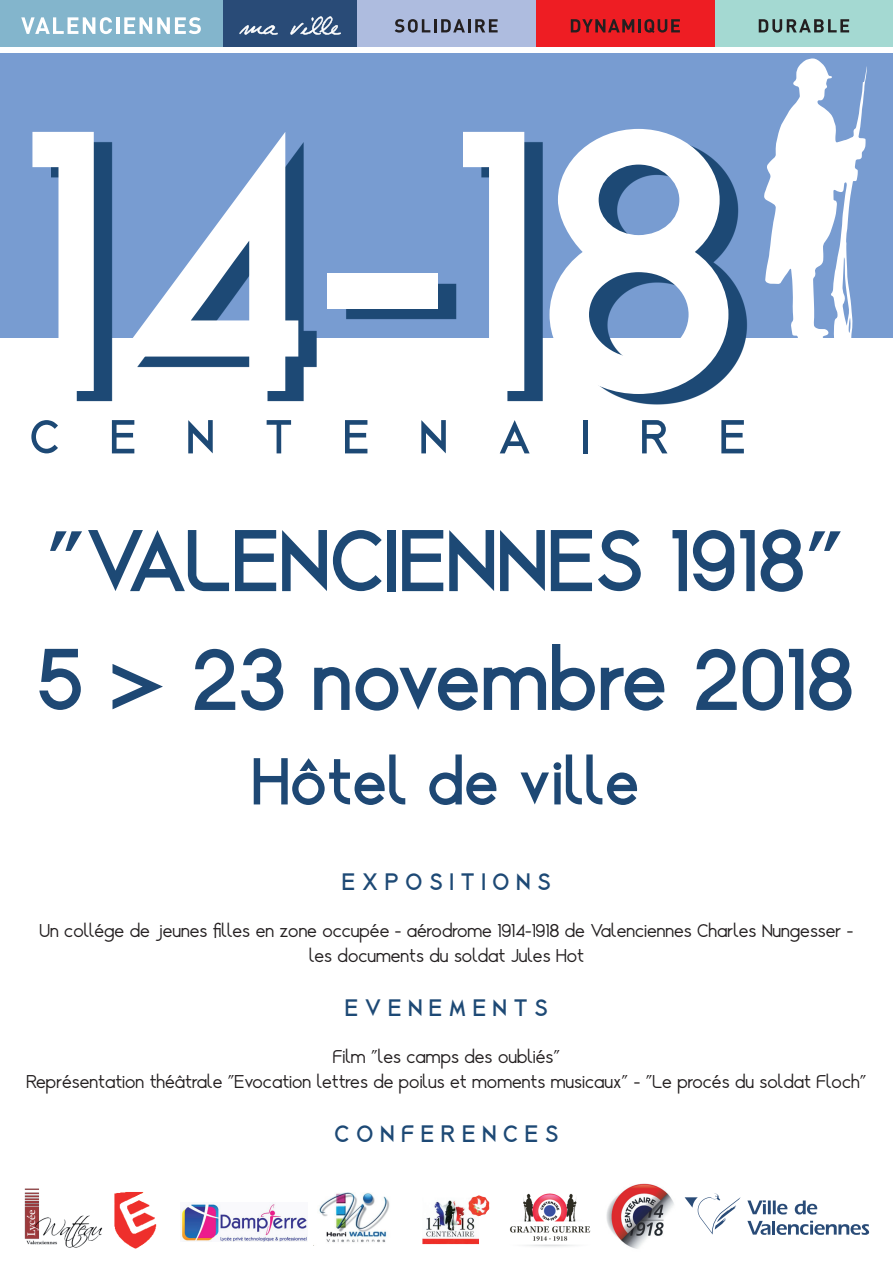
<style>
.page{position:relative;width:893px;height:1263px;background:#fff}
.page>*{position:absolute;margin:0;border:0;box-sizing:border-box;transform-origin:0 0}
.t1{font:700 420px "Alcefun";color:#fff}
.t2{font:700 99px/118.8px "Alcefun";color:#1e4874}
.t3{font:700 75px "Alcefun";color:#1e4874}
.t4{font:700 54px "Alcefun";letter-spacing:.94em;color:#1d4975}
.t5{font:700 27px "Alcefun";color:#1d4975}
.t6{font:21px/25.2px "Alcefun";color:#231f20;text-align:center}
.s1{color:#1d4975}
</style>
<div class="page">
<div style="left:0;top:0;width:223px;height:47px;background:#83b5cc"></div>
<svg style="left:21px;top:17px;width:91px;height:17px"></svg>
<hr style="left:116px;top:17px;width:3px;height:17px;background:#fff">
<svg style="left:124px;top:17px;width:77px;height:17px"></svg>
<div style="left:714px;top:0;width:179px;height:47px;background:#a4d9d2"></div>
<svg style="left:759px;top:19px;width:90px;height:14px"></svg>
<div style="left:357px;top:0;width:179px;height:47px;background:#aebcdf"></div>
<svg style="left:395px;top:19px;width:103px;height:14px"></svg>
<div style="left:536px;top:0;width:178px;height:47px;background:#ee1d23"></div>
<svg style="left:571px;top:19px;width:109px;height:14px"></svg>
<div style="left:223px;top:0;width:134px;height:47px;background:#294b77"></div>
<svg style="left:239px;top:25px;width:39px;height:10px"></svg>
<svg style="left:290px;top:16px;width:51px;height:19px"></svg>
<img style="left:606px;top:1183px;width:79px;height:66px">
<svg style="left:747px;top:1200px;width:19px;height:14px"></svg>
<hr style="left:768px;top:1200px;width:3px;height:14px;background:#294b77">
<hr style="left:773px;top:1200px;width:3px;height:14px;background:#294b77">
<svg style="left:777px;top:1204px;width:10px;height:10px"></svg>
<svg style="left:795px;top:1200px;width:22px;height:14px"></svg>
<svg style="left:747px;top:1221px;width:122px;height:14px"></svg>
<svg style="left:685px;top:1193px;width:56px;height:41px"></svg>
<img style="left:24px;top:1188px;width:79px;height:60px">
<img style="left:181px;top:1203px;width:126px;height:38px">
<img style="left:319px;top:1192px;width:71px;height:51px">
<div style="left:0;top:53px;width:893px;height:285px;background:#789cd1"></div>
<svg style="left:51px;top:139px;width:696px;height:265px"></svg>
<img style="left:510px;top:1193px;width:81px;height:54px">
<img style="left:422px;top:1195px;width:68px;height:50px">
<svg style="left:764px;top:58px;width:103px;height:280px"></svg>
<img style="left:114px;top:1192px;width:43px;height:57px">
<h1 class="t1" style="left:20px;top:23px;width:723px">14-18</h1>
<h3 class="t4" style="left:30px;top:406px;width:717px">CENTENAIRE</h3>
<h2 class="t2" style="left:36px;top:501px;width:820px">"<span class="s1">VALENCIENNES</span> 1918"<br>5 &gt; 23 novembre 2018</h2>
<h3 class="t3" style="left:251px;top:739px;width:389px">Hôtel de ville</h3>
<p class="t5" style="left:342px;top:867px;width:210px">E X P O S I T I O N S</p>
<p class="t6" style="left:40px;top:918px;width:815px">Un collége de jeunes filles en zone occupée - aérodrome 1914-1918 de Valenciennes Charles Nungesser - les documents du soldat Jules Hot</p>
<p class="t5" style="left:345px;top:993px;width:204px">E V E N E M E N T S</p>
<p class="t6" style="left:27px;top:1044px;width:841px">Film "les camps des oubliés"<br>Représentation théâtrale "Evocation lettres de poilus et moments musicaux" - "Le procés du soldat Floch"</p>
<p class="t5" style="left:335px;top:1119px;width:225px">C O N F E R E N C E S</p>
</div>
